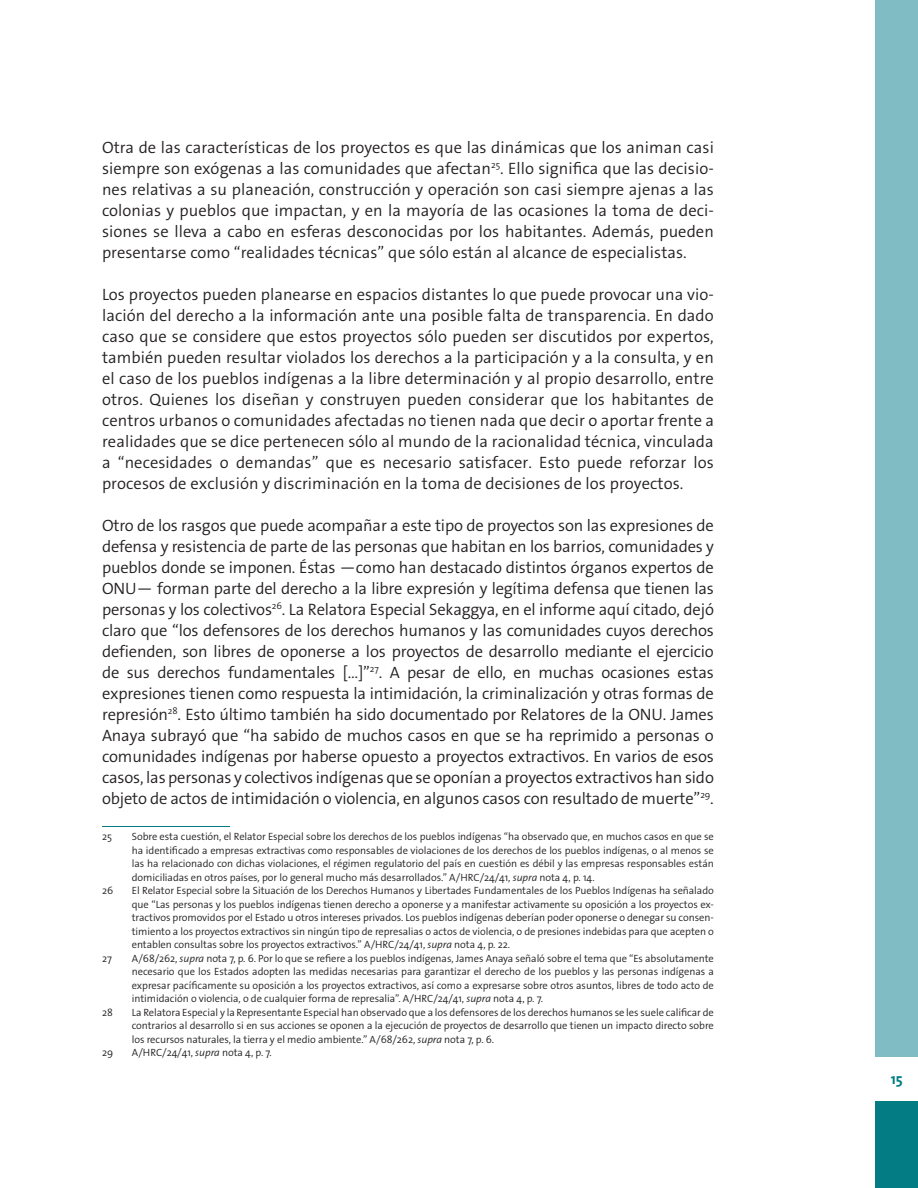
<style>
.page{position:relative;width:918px;height:1188px;background:#fff}
.page>*{position:absolute;margin:0;border:0;box-sizing:border-box;transform-origin:0 0}
.t1{font:300 16.5px/21px "The Sans Os F";letter-spacing:.005em;color:#231f20;text-align:justify}
.t2{font:700 15px "The Sans Os F";color:#037d83}
.t3{font:300 10.5px/13.5px "The Sans Os F";letter-spacing:-.005em;color:#231f20;text-align:justify}
.s1{font-style:italic}
</style>
<div class="page">
<div style="left:875px;top:1101px;width:43px;height:87px;background:#037d83"></div>
<div style="left:875px;top:0;width:43px;height:1056px;background:#80bcc3"></div>
<hr style="left:102px;top:826px;width:128px;height:1px;background:#037d83">
<p class="t1" style="left:102px;top:137px;width:613px">Otra de las características de los proyectos es que las dinámicas que los animan casi siempre son exógenas a las comunidades que afectan<sup>25</sup>. Ello significa que las decisio&shy;nes relativas a su planeación, construcción y operación son casi siempre ajenas a las colonias y pueblos que impactan, y en la mayoría de las ocasiones la toma de deci&shy;siones se lleva a cabo en esferas desconocidas por los habitantes. Además, pueden presentarse como “realidades técnicas” que sólo están al alcance de especialistas.</p>
<p class="t1" style="left:102px;top:284px;width:613px">Los proyectos pueden planearse en espacios distantes lo que puede provocar una vio&shy;lación del derecho a la información ante una posible falta de transparencia. En dado caso que se considere que estos proyectos sólo pueden ser discutidos por expertos, también pueden resultar violados los derechos a la participación y a la consulta, y en el caso de los pueblos indígenas a la libre determinación y al propio desarrollo, entre otros. Quienes los diseñan y construyen pueden considerar que los habitantes de centros urbanos o comunidades afectadas no tienen nada que decir o aportar frente a realidades que se dice pertenecen sólo al mundo de la racionalidad técnica, vinculada a “necesidades o demandas” que es necesario satisfacer. Esto puede reforzar los procesos de exclusión y discriminación en la toma de decisiones de los proyectos.</p>
<p class="t1" style="left:102px;top:515px;width:613px">Otro de los rasgos que puede acompañar a este tipo de proyectos son las expresiones de defensa y resistencia de parte de las personas que habitan en los barrios, comunidades y pueblos donde se imponen. Éstas —como han destacado distintos órganos expertos de ONU— forman parte del derecho a la libre expresión y legítima defensa que tienen las personas y los colectivos<sup>26</sup>. La Relatora Especial Sekaggya, en el informe aquí citado, dejó claro que “los defensores de los derechos humanos y las comunidades cuyos derechos defienden, son libres de oponerse a los proyectos de desarrollo mediante el ejercicio de sus derechos fundamentales […]”<sup>27</sup>. A pesar de ello, en muchas ocasiones estas expresiones tienen como respuesta la intimidación, la criminalización y otras formas de represión<sup>28</sup>. Esto último también ha sido documentado por Relatores de la ONU. James Anaya subrayó que “ha sabido de muchos casos en que se ha reprimido a personas o comunidades indígenas por haberse opuesto a proyectos extractivos. En varios de esos casos, las personas y colectivos indígenas que se oponían a proyectos extractivos han sido objeto de actos de intimidación o violencia, en algunos casos con resultado de muerte”<sup>29</sup>.</p>
<p class="t3" style="left:102px;top:830px;width:11px">25</p>
<p class="t3" style="left:132px;top:830px;width:584px">Sobre esta cuestión, el Relator Especial sobre los derechos de los pueblos indígenas “ha observado que, en muchos casos en que se ha identificado a empresas extractivas como responsables de violaciones de los derechos de los pueblos indígenas, o al menos se las ha relacionado con dichas violaciones, el régimen regulatorio del país en cuestión es débil y las empresas responsables están domiciliadas en otros países<span class="s1">,</span> por lo general mucho más desarrollados.” A/HRC/24/41, <span class="s1">supra</span> nota 4, p. 14.</p>
<p class="t3" style="left:102px;top:884px;width:13px">26</p>
<p class="t3" style="left:132px;top:884px;width:584px">El Relator Especial sobre la Situación de los Derechos Humanos y Libertades Fundamentales de los Pueblos Indígenas ha señalado que “Las personas y los pueblos indígenas tienen derecho a oponerse y a manifestar activamente su oposición a los proyectos ex&shy;tractivos promovidos por el Estado u otros intereses privados. Los pueblos indígenas deberían poder oponerse o denegar su consen&shy;timiento a los proyectos extractivos sin ningún tipo de represalias o actos de violencia, o de presiones indebidas para que acepten o entablen consultas sobre los proyectos extractivos.” A/HRC/24/41, <span class="s1">supra</span> nota 4, p. 22.</p>
<p class="t3" style="left:102px;top:952px;width:11px">27</p>
<p class="t3" style="left:132px;top:952px;width:584px">A/68/262, <span class="s1">supra</span> nota 7, p. 6. Por lo que se refiere a los pueblos indígenas, James Anaya señaló sobre el tema que “Es absolutamente necesario que los Estados adopten las medidas necesarias para garantizar el derecho de los pueblos y las personas indígenas a expresar pacíficamente su oposición a los proyectos extractivos, así como a expresarse sobre otros asuntos, libres de todo acto de intimidación o violencia, o de cualquier forma de represalia”. A/HRC/24/41, <span class="s1">supra</span> nota 4, p. 7.</p>
<p class="t3" style="left:102px;top:1006px;width:12px">28</p>
<p class="t3" style="left:132px;top:1006px;width:584px">La Relatora Especial y la Representante Especial han observado que a los defensores de los derechos humanos se les suele calificar de contrarios al desarrollo si en sus acciones se oponen a la ejecución de proyectos de desarrollo que tienen un impacto directo sobre los recursos naturales, la tierra y el medio ambiente.” A/68/262, <span class="s1">supra</span> nota 7, p. 6.</p>
<p class="t3" style="left:102px;top:1046px;width:13px">29</p>
<p class="t3" style="left:132px;top:1046px;width:142px">A/HRC/24/41, <span class="s1">supra</span> nota 4, p. 7.</p>
<p class="t2" style="left:891px;top:1070px;width:14px">15</p>
</div>
